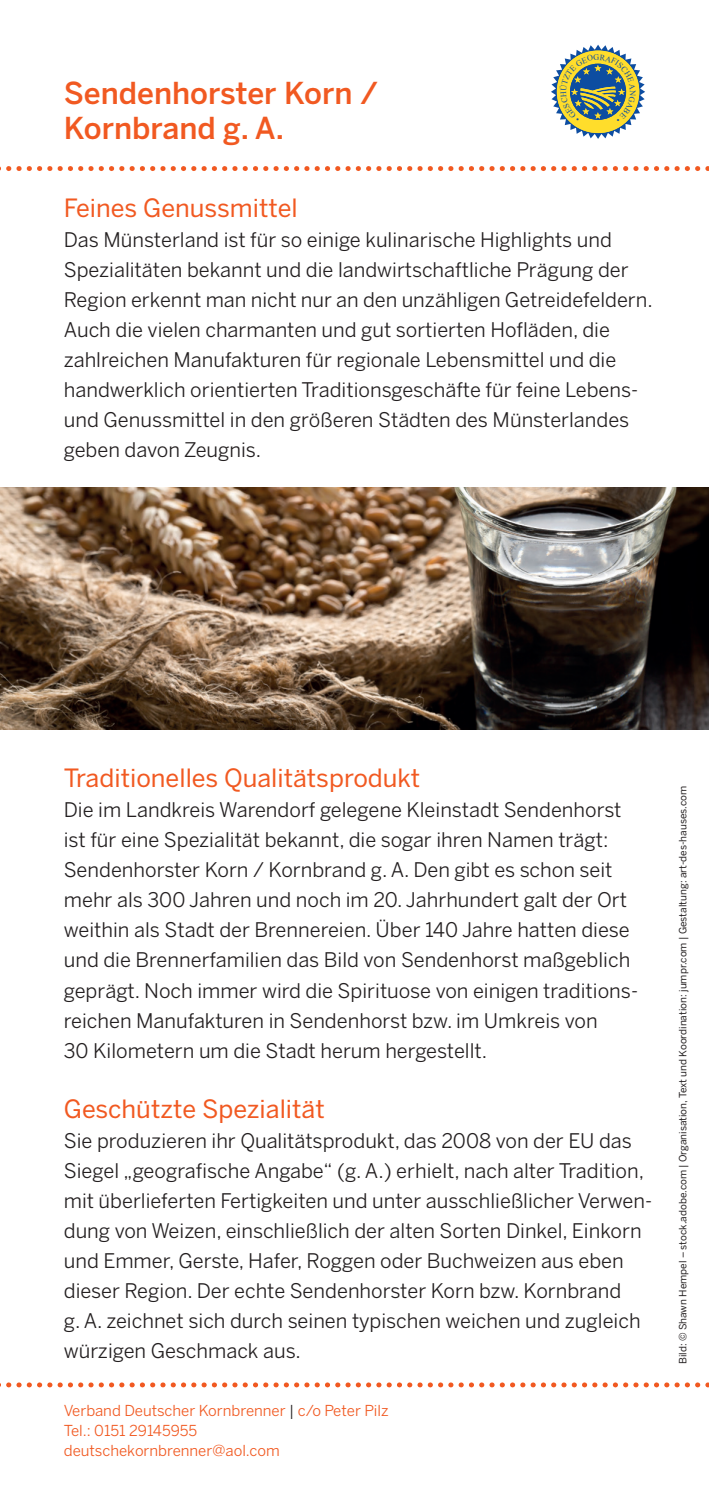
<style>
.page{position:relative;width:709px;height:1503px;background:#fff}
.page>*{position:absolute;margin:0;border:0;box-sizing:border-box;transform-origin:0 0}
.t1{font:500 30px "Benton Sans";color:#f15921}
.t2{font:25px "Benton Sans";color:#f15921}
.t3{font:20px/30px "Benton Sans";color:#231f20}
.t4{font:15px "Benton Sans";color:#f15921}
.t5{font:10px "Benton Sans";color:#231f20}
.s1{color:#231f20}
</style>
<div class="page">
<img style="left:0;top:487px;width:709px;height:242px">
<svg style="left:0;top:1382px;width:709px;height:5px"></svg>
<svg style="left:0;top:166px;width:709px;height:5px"></svg>
<svg style="left:551px;top:45px;width:94px;height:94px"></svg>
<p class="t1" style="left:64px;top:75px;width:316px">Sendenhorster Korn /</p>
<p class="t1" style="left:64px;top:110px;width:222px">Kornbrand g. A.</p>
<p class="t2" style="left:64px;top:193px;width:235px">Feines Genussmittel</p>
<p class="t3" style="left:64px;top:225px;width:566px">Das Münsterland ist für so einige kulinarische Highlights und<br>Spezialitäten bekannt und die landwirtschaftliche Prägung der</p>
<p class="t3" style="left:64px;top:285px;width:590px">Region erkennt man nicht nur an den unzähligen Getreidefeldern.</p>
<p class="t3" style="left:64px;top:315px;width:576px">Auch die vielen charmanten und gut sortierten Hofläden, die zahlreichen Manufakturen für regionale Lebensmittel und die handwerklich orientierten Traditionsgeschäfte für feine Lebens&shy;und Genussmittel in den größeren Städten des Münsterlandes geben davon Zeugnis.</p>
<p class="t2" style="left:64px;top:763px;width:358px">Traditionelles Qualitätsprodukt</p>
<p class="t3" style="left:64px;top:795px;width:559px">Die im Landkreis Warendorf gelegene Kleinstadt Sendenhorst</p>
<p class="t3" style="left:64px;top:825px;width:576px">ist für eine Spezialität bekannt, die sogar ihren Namen trägt:<br>Sendenhorster Korn / Kornbrand g. A. Den gibt es schon seit mehr als 300 Jahren und noch im 20. Jahrhundert galt der Ort weithin als Stadt der Brennereien. Über 140 Jahre hatten diese und die Brennerfamilien das Bild von Sendenhorst maßgeblich geprägt. Noch immer wird die Spirituose von einigen traditions&shy;reichen Manufakturen in Sendenhorst bzw. im Umkreis von</p>
<p class="t3" style="left:64px;top:1035px;width:425px">30 Kilometern um die Stadt herum hergestellt.</p>
<p class="t2" style="left:64px;top:1093px;width:262px">Geschützte Spezialität</p>
<p class="t3" style="left:64px;top:1125px;width:569px">Sie produzieren ihr Qualitätsprodukt, das 2008 von der EU das</p>
<p class="t3" style="left:64px;top:1155px;width:590px">Siegel „geografische Angabe“ (g. A.) erhielt, nach alter Tradition, mit überlieferten Fertigkeiten und unter ausschließlicher Verwen&shy;dung von Weizen, einschließlich der alten Sorten Dinkel, Einkorn und Emmer, Gerste, Hafer, Roggen oder Buchweizen aus eben dieser Region. Der echte Sendenhorster Korn bzw. Kornbrand<br>g. A. zeichnet sich durch seinen typischen weichen und zugleich würzigen Geschmack aus.</p>
<p class="t4" style="left:64px;top:1401px;width:326px">Verband Deutscher Kornbrenner <span class="s1">|</span> c/o Peter Pilz</p>
<p class="t4" style="left:64px;top:1421px;width:135px">Tel.: 0151 29145955</p>
<p class="t4" style="left:64px;top:1441px;width:217px">deutschekornbrenner@aol.com</p>
<p class="t5" style="left:677px;top:1364px;width:580px;rotate:-90deg">Bild: © Shawn Hempel – stock.adobe.com | Organisation, Text und Koordination: jumpr.com | Gestaltung: art-des-hauses.com</p>
</div>
